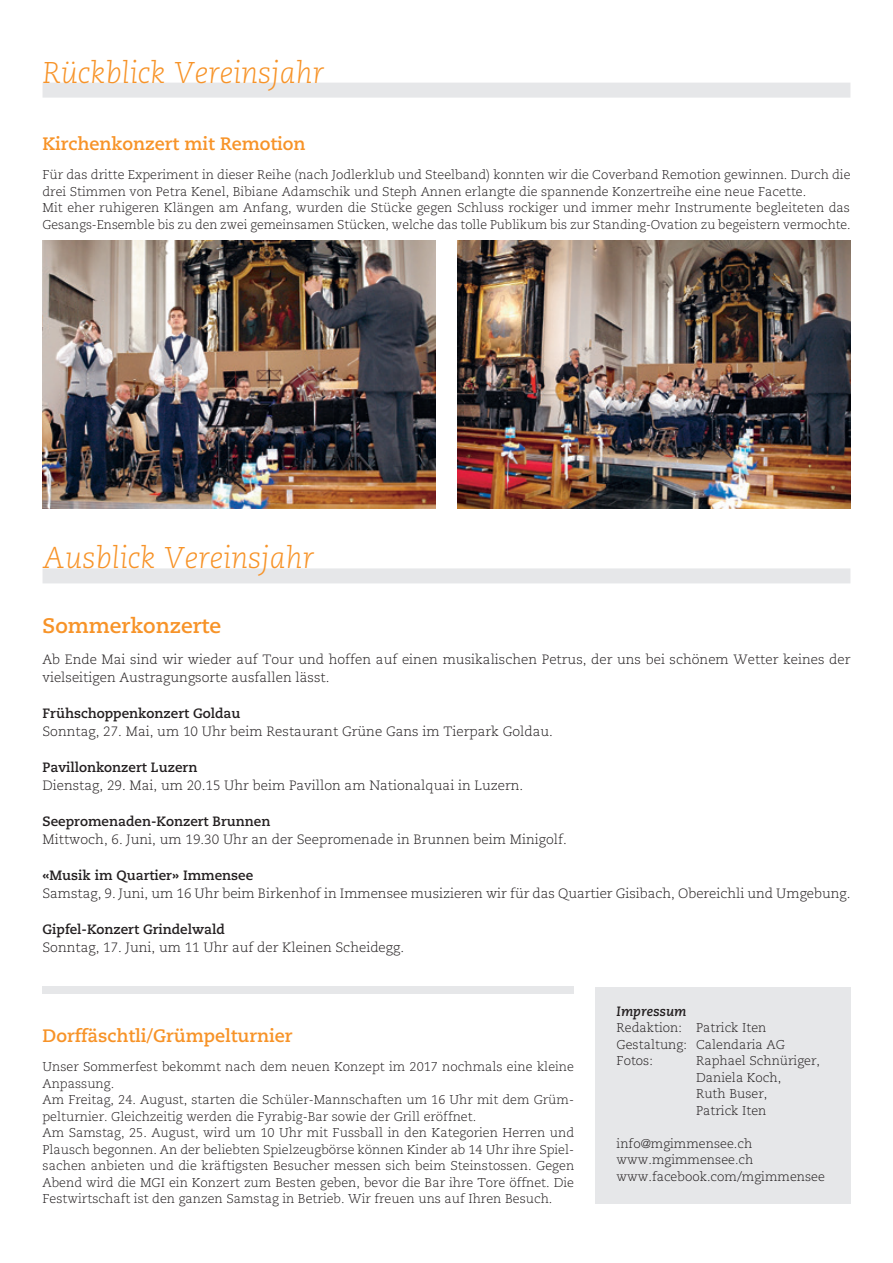
<style>
.page{position:relative;width:893px;height:1263px;background:#fff}
.page>*{position:absolute;margin:0;border:0;box-sizing:border-box;transform-origin:0 0}
.t1{font:italic 300 30px "Caecilia LT Std";color:#f79328}
.t2{font:700 21px "Caecilia LT Std";color:#f79328}
.t3{font:700 18px "Caecilia LT Std";color:#f79328}
.t4{font:300 13.5px/18px "Caecilia LT Std";color:#231f20}
.t5{font:700 13.5px "Caecilia LT Std";color:#231f20}
.t6{font:italic 700 13.5px "Caecilia LT Std";color:#231f20}
.t7{font:300 12.75px/16.5px "Caecilia LT Std";color:#231f20}
</style>
<div class="page">
<div style="left:595px;top:986px;width:255px;height:217px;background:#e6e7e9"></div>
<div style="left:43px;top:83px;width:807px;height:15px;background:#e6e7e9"></div>
<div style="left:43px;top:568px;width:807px;height:15px;background:#e6e7e9"></div>
<img style="left:43px;top:241px;width:393px;height:268px">
<img style="left:457px;top:241px;width:393px;height:268px">
<div style="left:43px;top:986px;width:531px;height:8px;background:#e6e7e9"></div>
<h1 class="t1" style="left:43px;top:55px;width:283px">Rückblick Vereinsjahr</h1>
<h3 class="t3" style="left:43px;top:133px;width:265px">Kirchenkonzert mit Remotion</h3>
<p class="t7" style="left:43px;top:167px;width:810px">Für das dritte Experiment in dieser Reihe (nach Jodlerklub und Steelband) konnten wir die Coverband Remotion gewinnen. Durch die drei Stimmen von Petra Kenel, Bibiane Adamschik und Steph Annen erlangte die spannende Konzertreihe eine neue Facette.<br>Mit eher ruhigeren Klängen am Anfang, wurden die Stücke gegen Schluss rockiger und immer mehr Instrumente begleiteten das Gesangs-Ensemble bis zu den zwei gemeinsamen Stücken, welche das tolle Publikum bis zur Standing-Ovation zu begeistern vermochte.</p>
<h1 class="t1" style="left:43px;top:541px;width:273px">Ausblick Vereinsjahr</h1>
<h2 class="t2" style="left:43px;top:613px;width:180px">Sommerkonzerte</h2>
<p class="t4" style="left:43px;top:650px;width:809px">Ab Ende Mai sind wir wieder auf Tour und hoffen auf einen musikalischen Petrus, der uns bei schönem Wetter keines der vielseitigen Austragungsorte ausfallen lässt.</p>
<p class="t5" style="left:43px;top:705px;width:200px">Frühschoppenkonzert Goldau</p>
<p class="t4" style="left:43px;top:722px;width:512px">Sonntag, 27. Mai, um 10 Uhr beim Restaurant Grüne Gans im Tierpark Goldau.</p>
<p class="t5" style="left:43px;top:759px;width:156px">Pavillonkonzert Luzern</p>
<p class="t4" style="left:43px;top:776px;width:482px">Dienstag, 29. Mai, um 20.15 Uhr beim Pavillon am Nationalquai in Luzern.</p>
<p class="t5" style="left:43px;top:813px;width:229px">Seepromenaden-Konzert Brunnen</p>
<p class="t4" style="left:43px;top:830px;width:526px">Mittwoch, 6. Juni, um 19.30 Uhr an der Seepromenade in Brunnen beim Minigolf.</p>
<p class="t5" style="left:43px;top:867px;width:212px">«Musik im Quartier» Immensee</p>
<p class="t4" style="left:43px;top:884px;width:809px">Samstag, 9. Juni, um 16 Uhr beim Birkenhof in Immensee musizieren wir für das Quartier Gisibach, Obereichli und Umgebung.</p>
<p class="t5" style="left:43px;top:921px;width:184px">Gipfel-Konzert Grindelwald</p>
<p class="t4" style="left:43px;top:938px;width:363px">Sonntag, 17. Juni, um 11 Uhr auf der Kleinen Scheidegg.</p>
<h3 class="t3" style="left:43px;top:1025px;width:252px">Dorffäschtli/Grümpelturnier</h3>
<p class="t7" style="left:43px;top:1059px;width:533px">Unser Sommerfest bekommt nach dem neuen Konzept im 2017 nochmals eine kleine Anpassung.<br>Am Freitag, 24. August, starten die Schüler-Mannschaften um 16 Uhr mit dem Grüm&shy;pelturnier. Gleichzeitig werden die Fyrabig-Bar sowie der Grill eröffnet.<br>Am Samstag, 25. August, wird um 10 Uhr mit Fussball in den Kategorien Herren und Plausch begonnen. An der beliebten Spielzeugbörse können Kinder ab 14 Uhr ihre Spiel&shy;sachen anbieten und die kräftigsten Besucher messen sich beim Steinstossen. Gegen Abend wird die MGI ein Konzert zum Besten geben, bevor die Bar ihre Tore öffnet. Die Festwirtschaft ist den ganzen Samstag in Betrieb. Wir freuen uns auf Ihren Besuch.</p>
<p class="t6" style="left:617px;top:1003px;width:71px">Impressum</p>
<p class="t7" style="left:617px;top:1020px;width:170px">Redaktion: Patrick Iten<br>Gestaltung: Calendaria AG<br>Fotos:</p>
<p class="t7" style="left:696px;top:1053px;width:125px">Raphael Schnüriger,<br>Daniela Koch,<br>Ruth Buser,<br>Patrick Iten</p>
<p class="t7" style="left:617px;top:1135px;width:210px">info@mgimmensee.ch www.mgimmensee.ch www.facebook.com/mgimmensee</p>
</div>
